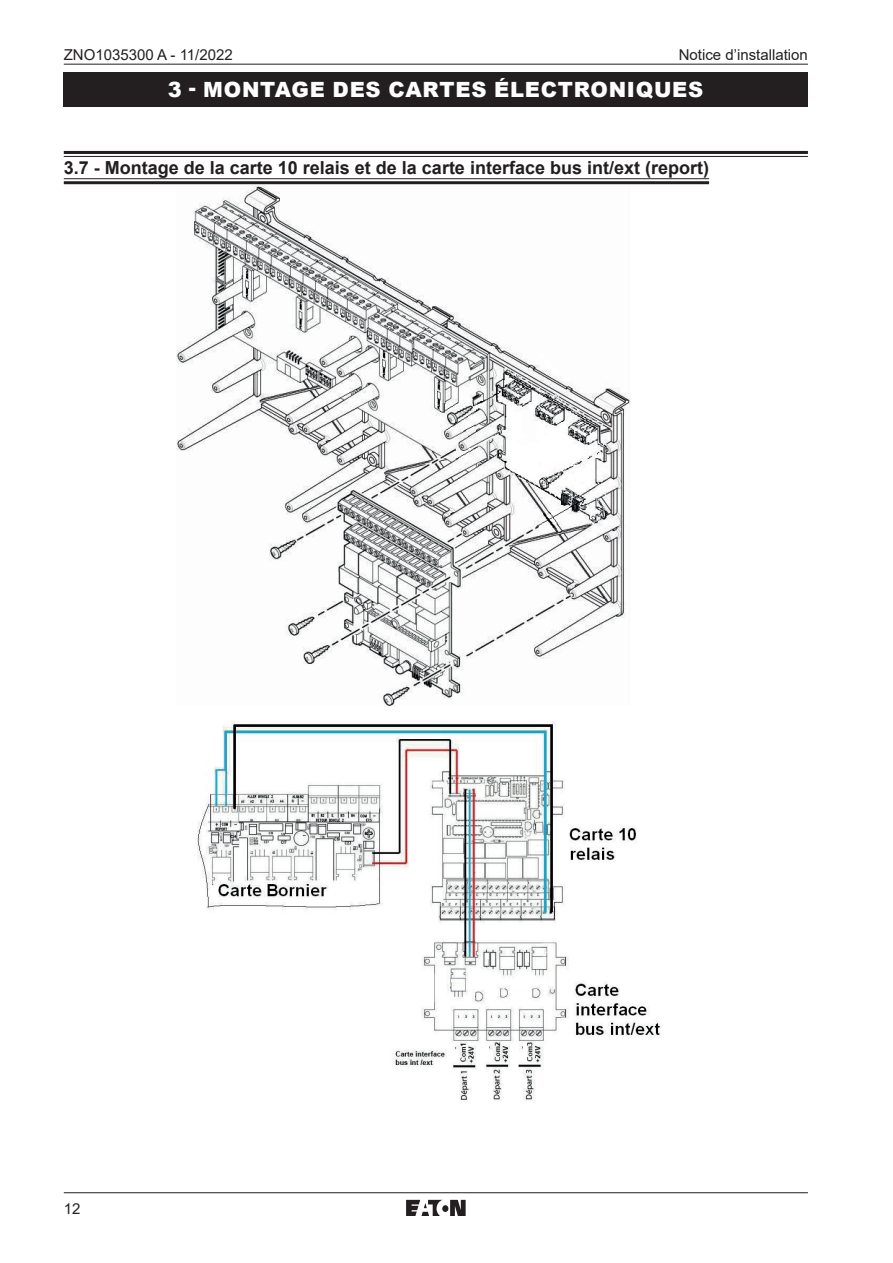
<style>
.page{position:relative;width:893px;height:1263px;background:#fff}
.page>*{position:absolute;margin:0;border:0;box-sizing:border-box;transform-origin:0 0}
.t1{font:900 21px "Arial";letter-spacing:.035em;color:#fff}
.t2{font:700 18px "Arial";color:#231f20}
.t3{font:15px "Arial";color:#231f20}
</style>
<div class="page">
<hr style="left:64px;top:64px;width:744px;height:1px;background:#231f20">
<hr style="left:64px;top:1192px;width:744px;height:1px;background:#231f20">
<svg style="left:406px;top:1200px;width:60px;height:15px"></svg>
<hr style="left:64px;top:151px;width:744px;height:3px;background:#231f20">
<hr style="left:64px;top:156px;width:744px;height:1px;background:#231f20">
<hr style="left:64px;top:178px;width:645px;height:1px;background:#231f20">
<hr style="left:64px;top:181px;width:645px;height:3px;background:#231f20">
<div style="left:64px;top:72px;width:744px;height:34px;background:#231f20"></div>
<img style="left:176px;top:186px;width:455px;height:520px">
<img style="left:197px;top:721px;width:465px;height:379px">
<p class="t3" style="left:64px;top:44px;width:171px">ZNO1035300 A - 11/2022</p>
<p class="t3" style="left:679px;top:44px;width:131px">Notice d’installation</p>
<p class="t1" style="left:168px;top:74px;width:537px">3 - MONTAGE DES CARTES ÉLECTRONIQUES</p>
<p class="t2" style="left:64px;top:155px;width:647px">3.7 - Montage de la carte 10 relais et de la carte interface bus int/ext (report)</p>
<p class="t3" style="left:64px;top:1199px;width:18px">12</p>
</div>
